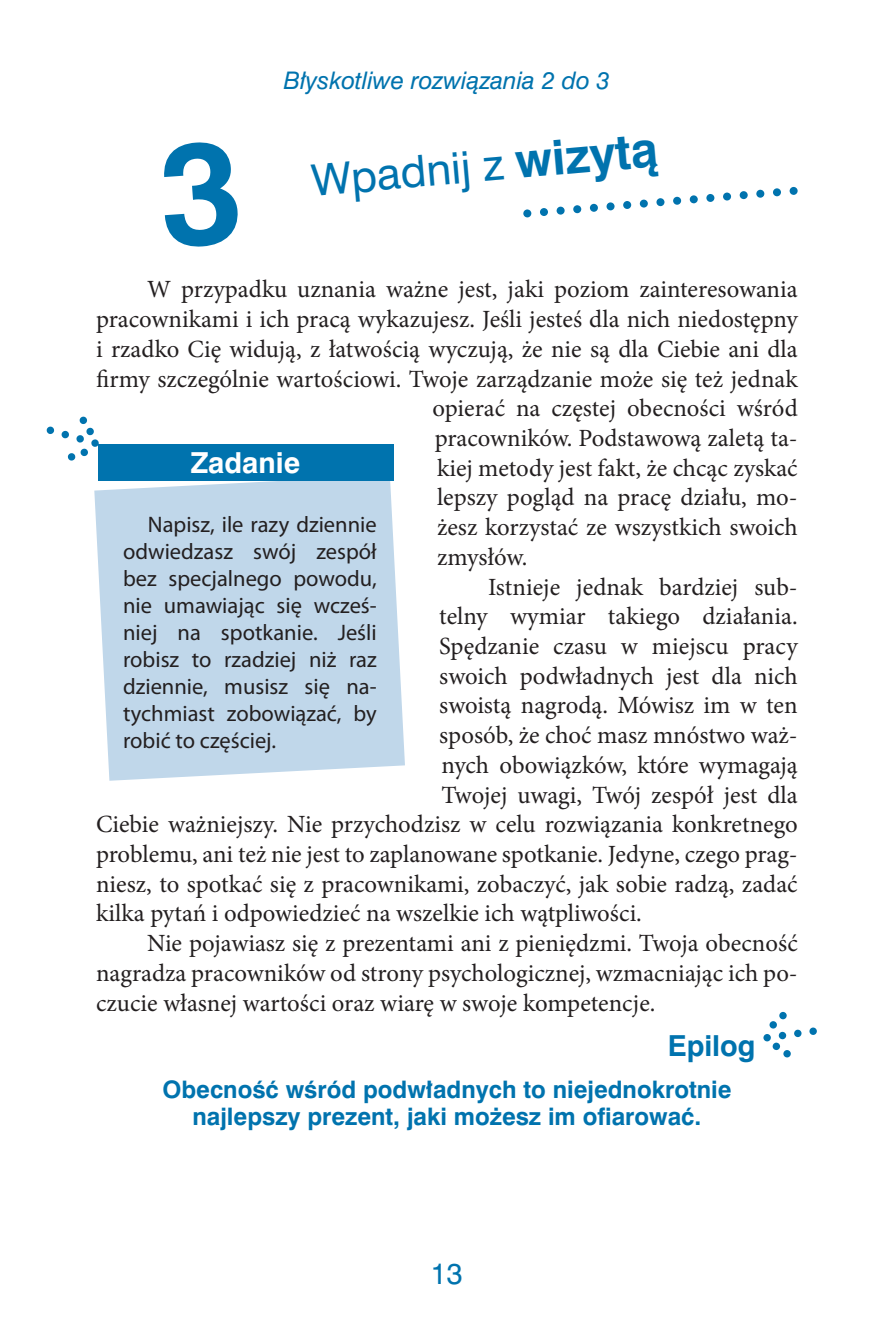
<style>
.page{position:relative;width:892px;height:1328px;background:#fff}
.page>*{position:absolute;margin:0;border:0;box-sizing:border-box;transform-origin:0 0}
.t1{font:40.5px "Swis 721 PL";color:#0073ae}
.t2{font:700 27px "Swis 721 PL";color:#fff}
.t3{font:700 27px "Swis 721 PL";color:#0073ae}
.t4{font:27px "Swis 721 PL";color:#0073ae}
.t5{font:24.75px "Minion Pro";color:#231f20}
.t6{font:22.5px/27px "Myriad Pro";color:#231f20;text-align:justify}
.t7{font:700 22.5px/27px "Swis 721 PL";color:#0073ae;text-align:center}
.t8{font:italic 22.5px "Swis 721 PL";color:#0073ae}
.s1{font-weight:700;font-size:45px}
</style>
<div class="page">
<div style="left:523px;top:209px;width:8px;height:8px;background:#0073ae;border-radius:50%"></div>
<div style="left:540px;top:208px;width:8px;height:8px;background:#0073ae;border-radius:50%"></div>
<svg style="left:556px;top:206px;width:9px;height:9px"></svg>
<div style="left:573px;top:205px;width:8px;height:8px;background:#0073ae;border-radius:50%"></div>
<div style="left:590px;top:204px;width:8px;height:8px;background:#0073ae;border-radius:50%"></div>
<svg style="left:606px;top:202px;width:9px;height:8px"></svg>
<div style="left:623px;top:201px;width:8px;height:8px;background:#0073ae;border-radius:50%"></div>
<div style="left:640px;top:199px;width:8px;height:9px;background:#0073ae;border-radius:50%"></div>
<div style="left:656px;top:198px;width:9px;height:8px;background:#0073ae;border-radius:50%"></div>
<div style="left:673px;top:197px;width:8px;height:8px;background:#0073ae;border-radius:50%"></div>
<div style="left:690px;top:195px;width:8px;height:8px;background:#0073ae;border-radius:50%"></div>
<div style="left:706px;top:194px;width:9px;height:8px;background:#0073ae;border-radius:50%"></div>
<div style="left:723px;top:192px;width:8px;height:9px;background:#0073ae;border-radius:50%"></div>
<div style="left:739px;top:191px;width:9px;height:8px;background:#0073ae;border-radius:50%"></div>
<div style="left:756px;top:189px;width:8px;height:9px;background:#0073ae;border-radius:50%"></div>
<div style="left:773px;top:188px;width:8px;height:8px;background:#0073ae;border-radius:50%"></div>
<div style="left:789px;top:187px;width:9px;height:8px;background:#0073ae;border-radius:50%"></div>
<svg style="left:46px;top:426px;width:9px;height:8px"></svg>
<svg style="left:61px;top:430px;width:8px;height:8px"></svg>
<div style="left:76px;top:435px;width:8px;height:8px;background:#0073ae;border-radius:3px"></div>
<div style="left:91px;top:439px;width:8px;height:8px;background:#0073ae;border-radius:3px"></div>
<svg style="left:86px;top:427px;width:8px;height:8px"></svg>
<div style="left:79px;top:416px;width:8px;height:8px;background:#0073ae;border-radius:3px"></div>
<div style="left:80px;top:448px;width:8px;height:8px;background:#0073ae;border-radius:3px"></div>
<svg style="left:67px;top:453px;width:9px;height:8px"></svg>
<svg style="left:94px;top:481px;width:311px;height:299px;background:#c4daeb"></svg>
<div style="left:98px;top:444px;width:296px;height:37px;background:#0073ae"></div>
<div style="left:809px;top:1027px;width:8px;height:8px;background:#0073ae;border-radius:50%"></div>
<div style="left:794px;top:1029px;width:8px;height:8px;background:#0073ae;border-radius:50%"></div>
<div style="left:779px;top:1031px;width:7px;height:8px;background:#0073ae;border-radius:50%"></div>
<svg style="left:763px;top:1033px;width:8px;height:8px"></svg>
<div style="left:772px;top:1042px;width:8px;height:8px;background:#0073ae;border-radius:50%"></div>
<svg style="left:783px;top:1049px;width:8px;height:8px"></svg>
<svg style="left:769px;top:1020px;width:8px;height:8px"></svg>
<svg style="left:779px;top:1011px;width:8px;height:8px"></svg>
<p class="t8" style="left:284px;top:65px;width:327px">Błyskotliwe rozwiązania 2 do 3</p>
<h1 class="t1" style="left:310px;top:154px;width:349px;rotate:-5deg">Wpadnij z <span class="s1">wizytą</span></h1>
<p class="t5" style="left:147px;top:273px;width:652px">W przypadku uznania ważne jest, jaki poziom zainteresowania</p>
<p class="t5" style="left:96px;top:303px;width:703px">pracownikami i ich pracą wykazujesz. Jeśli jesteś dla nich niedostępny</p>
<p class="t5" style="left:96px;top:332px;width:703px">i rzadko Cię widują, z łatwością wyczują, że nie są dla Ciebie ani dla</p>
<p class="t5" style="left:96px;top:362px;width:703px">firmy szczególnie wartościowi. Twoje zarządzanie może się też jednak</p>
<p class="t5" style="left:432px;top:392px;width:367px">opierać na częstej obecności wśród</p>
<p class="t5" style="left:435px;top:421px;width:364px">pracowników. Podstawową zaletą ta-</p>
<p class="t5" style="left:437px;top:451px;width:362px">kiej metody jest fakt, że chcąc zyskać</p>
<p class="t5" style="left:437px;top:481px;width:362px">lepszy pogląd na pracę działu, mo-</p>
<p class="t5" style="left:437px;top:510px;width:362px">żesz korzystać ze wszystkich swoich</p>
<p class="t5" style="left:437px;top:540px;width:92px">zmysłów.</p>
<p class="t5" style="left:488px;top:570px;width:311px">Istnieje jednak bardziej sub-</p>
<p class="t5" style="left:439px;top:600px;width:360px">telny wymiar takiego działania.</p>
<p class="t5" style="left:439px;top:629px;width:360px">Spędzanie czasu w miejscu pracy</p>
<p class="t5" style="left:439px;top:659px;width:360px">swoich podwładnych jest dla nich</p>
<p class="t5" style="left:439px;top:689px;width:360px">swoistą nagrodą. Mówisz im w ten</p>
<p class="t5" style="left:439px;top:718px;width:360px">sposób, że choć masz mnóstwo waż-</p>
<p class="t5" style="left:441px;top:748px;width:358px">nych obowiązków, które wymagają</p>
<p class="t5" style="left:441px;top:778px;width:358px">Twojej uwagi, Twój zespół jest dla</p>
<p class="t5" style="left:96px;top:807px;width:703px">Ciebie ważniejszy. Nie przychodzisz w celu rozwiązania konkretnego</p>
<p class="t5" style="left:96px;top:837px;width:703px">problemu, ani też nie jest to zaplanowane spotkanie. Jedyne, czego prag-</p>
<p class="t5" style="left:96px;top:867px;width:703px">niesz, to spotkać się z pracownikami, zobaczyć, jak sobie radzą, zadać</p>
<p class="t5" style="left:96px;top:897px;width:547px">kilka pytań i odpowiedzieć na wszelkie ich wątpliwości.</p>
<p class="t5" style="left:147px;top:926px;width:652px">Nie pojawiasz się z prezentami ani z pieniędzmi. Twoja obecność</p>
<p class="t5" style="left:96px;top:956px;width:703px">nagradza pracowników od strony psychologicznej, wzmacniając ich po-</p>
<p class="t5" style="left:96px;top:986px;width:561px">czucie własnej wartości oraz wiarę w swoje kompetencje.</p>
<p class="t2" style="left:191px;top:445px;width:111px">Zadanie</p>
<p class="t6" style="left:123px;top:510px;width:255px;text-indent:25px">Napisz, ile razy dziennie odwiedzasz swój zespół bez specjalnego powodu, nie umawiając się wcześ&shy;niej na spotkanie. Jeśli robisz to rzadziej niż raz dziennie, musisz się na&shy;tychmiast zobowiązać, by robić to częściej.</p>
<p class="t3" style="left:668px;top:1028px;width:89px">Epilog</p>
<p class="t7" style="left:162px;top:1076px;width:571px">Obecność wśród podwładnych to niejednokrotnie najlepszy prezent, jaki możesz im ofiarować.</p>
<p class="t4" style="left:431px;top:1255px;width:25px">13</p>
</div>
